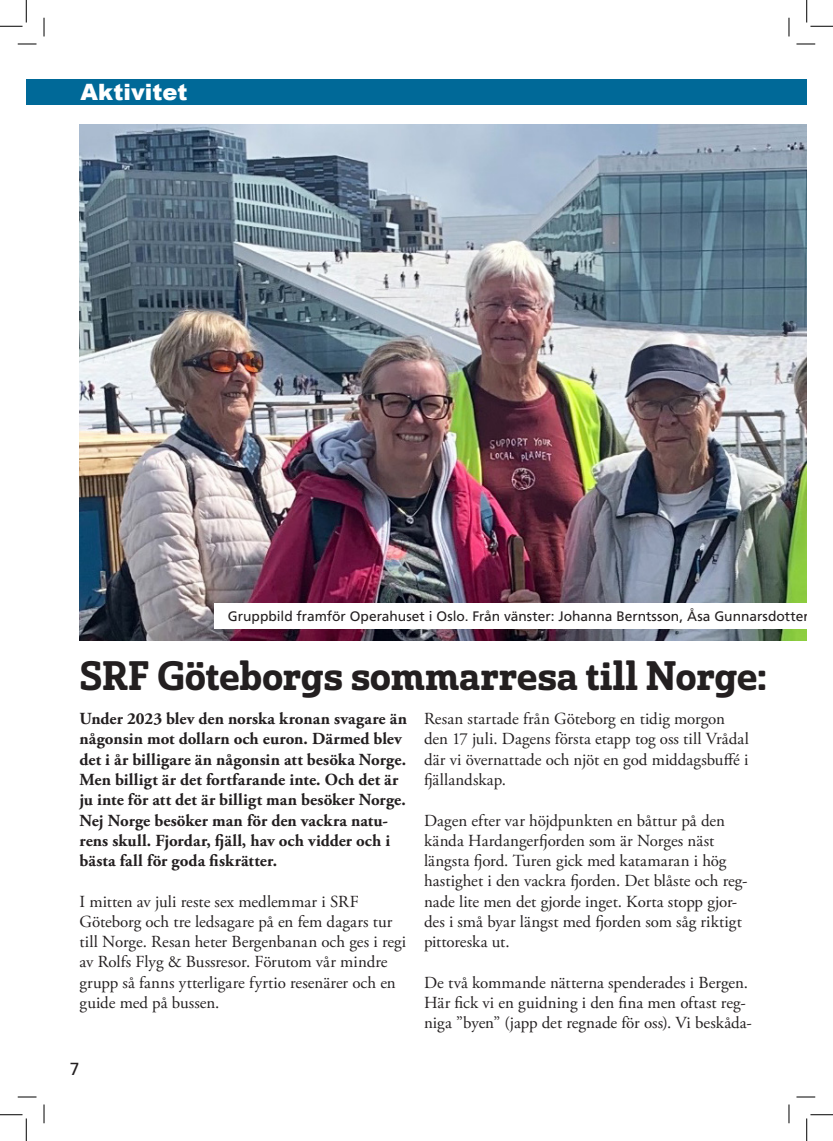
<style>
.page{position:relative;width:833px;height:1141px;background:#fff}
.page>*{position:absolute;margin:0;border:0;box-sizing:border-box;transform-origin:0 0}
.t1{font:40px "Solitas Slab Nor Dem";letter-spacing:-.01em;color:#231f20}
.t2{font:900 22.5px "Arial";color:#fff}
.t3{font:17.5px "Frutiger LT Std";color:#231f20}
.t4{font:16.88px/20.2px "Adobe Garamond Pro";color:#231f20}
.t5{font:700 16.88px/20.2px "Adobe Garamond Pro";letter-spacing:.005em;color:#231f20}
.t6{font:13.75px "Frutiger LT Std";color:#231f20}
</style>
<div class="page">
<img style="left:79px;top:125px;width:727px;height:515px">
<div style="left:214px;top:603px;width:592px;height:26px;background:#fff"></div>
<div style="left:26px;top:79px;width:780px;height:26px;background:#006998"></div>
<svg style="left:18px;top:43px;width:18px;height:2px"></svg>
<svg style="left:796px;top:43px;width:18px;height:2px"></svg>
<svg style="left:18px;top:1096px;width:18px;height:1px"></svg>
<svg style="left:796px;top:1096px;width:18px;height:1px"></svg>
<svg style="left:43px;top:18px;width:2px;height:18px"></svg>
<svg style="left:43px;top:1104px;width:2px;height:19px"></svg>
<svg style="left:788px;top:18px;width:1px;height:18px"></svg>
<svg style="left:788px;top:1104px;width:1px;height:19px"></svg>
<svg style="left:0;top:0;width:27px;height:27px"></svg>
<svg style="left:0;top:1114px;width:27px;height:26px"></svg>
<svg style="left:806px;top:0;width:26px;height:27px"></svg>
<svg style="left:806px;top:1114px;width:26px;height:26px"></svg>
<h2 class="t2" style="left:80px;top:76px;width:108px">Aktivitet</h2>
<p class="t6" style="left:228px;top:608px;width:603px">Gruppbild framför Operahuset i Oslo. Från vänster: Johanna Berntsson, Åsa Gunnarsdotter, La</p>
<h1 class="t1" style="left:79px;top:650px;width:688px">SRF Göteborgs sommarresa till Norge:</h1>
<p class="t5" style="left:79px;top:709px;width:329px">Under 2023 blev den norska kronan svagare än någonsin mot dollarn och euron. Därmed blev det i år billigare än någonsin att besöka Norge.<br>Men billigt är det fortfarande inte. Och det är ju inte för att det är billigt man besöker Norge.<br>Nej Norge besöker man för den vackra natu&shy;rens skull. Fjordar, fjäll, hav och vidder och i bästa fall för goda fiskrätter.</p>
<p class="t4" style="left:79px;top:891px;width:328px">I mitten av juli reste sex medlemmar i SRF Göteborg och tre ledsagare på en fem dagars tur till Norge. Resan heter Bergenbanan och ges i regi av Rolfs Flyg &amp; Bussresor. Förutom vår mindre grupp så fanns ytterligare fyrtio resenärer och en guide med på bussen.</p>
<p class="t3" style="left:70px;top:1058px;width:11px">7</p>
<p class="t4" style="left:424px;top:709px;width:326px">Resan startade från Göteborg en tidig morgon den 17 juli. Dagens första etapp tog oss till Vrådal där vi övernattade och njöt en god middagsbuffé i fjällandskap.</p>
<p class="t4" style="left:424px;top:810px;width:325px">Dagen efter var höjdpunkten en båttur på den kända Hardangerfjorden som är Norges näst längsta fjord. Turen gick med katamaran i hög hastighet i den vackra fjorden. Det blåste och reg&shy;nade lite men det gjorde inget. Korta stopp gjor&shy;des i små byar längst med fjorden som såg riktigt pittoreska ut.</p>
<p class="t4" style="left:424px;top:972px;width:329px">De två kommande nätterna spenderades i Bergen.<br>Här fick vi en guidning i den fina men oftast reg&shy;niga ”byen” (japp det regnade för oss). Vi beskåda-</p>
</div>
